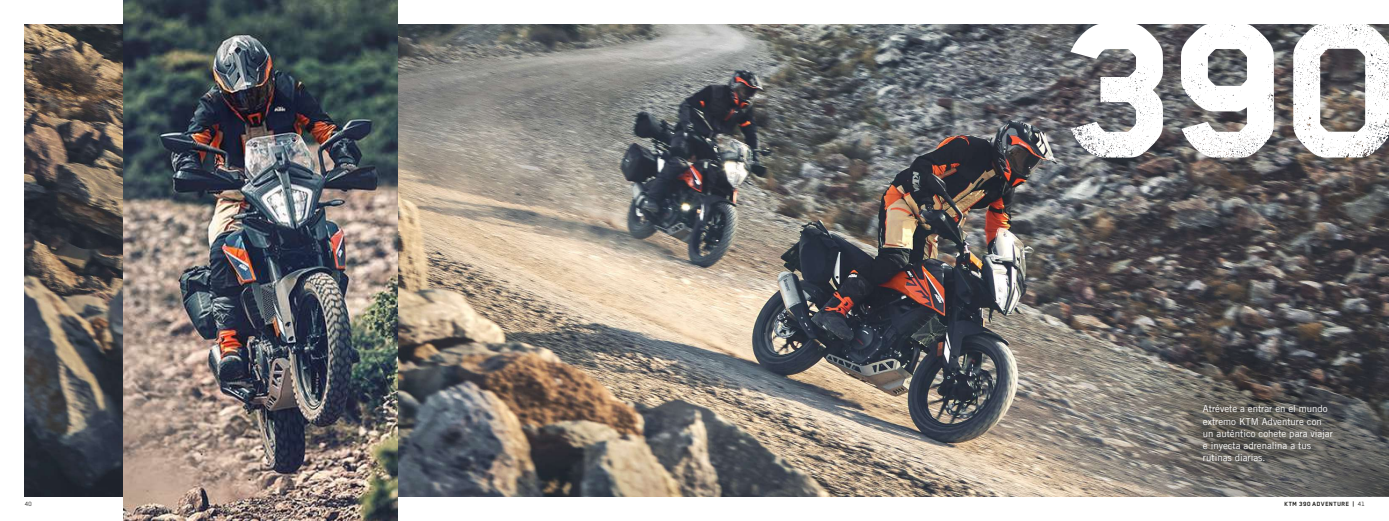
<style>
.page{position:relative;width:1389px;height:521px;background:#fff}
.page>*{position:absolute;margin:0;border:0;box-sizing:border-box;transform-origin:0 0}
.t1{font:9.62px/12.2px "Trade Gothic LT Com";color:#fff}
.t2{font:700 7px "Blender Pro";letter-spacing:.05em;color:#1a1a18}
.t3{font:7px "Blender Pro";color:#1a1a18}
.s1{font-weight:400}
</style>
<div class="page">
<img style="left:25px;top:25px;width:1045px;height:471px">
<img style="left:123px;top:0;width:275px;height:521px">
<svg style="left:1049px;top:149px;width:340px;height:347px;background:#676362"></svg>
<svg style="left:1151px;top:344px;width:152px;height:152px;background:#5f5d5b"></svg>
<svg style="left:1237px;top:344px;width:152px;height:152px;background:#46474a"></svg>
<svg style="left:1173px;top:375px;width:186px;height:118px;background:#62605d"></svg>
<svg style="left:1070px;top:24px;width:319px;height:134px"></svg>
<p class="t1" style="left:1203px;top:403px;width:131px">Atrévete a entrar en el mundo extremo KTM Adventure con un auténtico cohete para viajar e inyecta adrenalina a tus rutinas diarias.</p>
<p class="t3" style="left:25px;top:500px;width:9px">40</p>
<p class="t2" style="left:1284px;top:500px;width:82px">KTM 390 ADVENTURE | <span class="s1">41</span></p>
</div>
